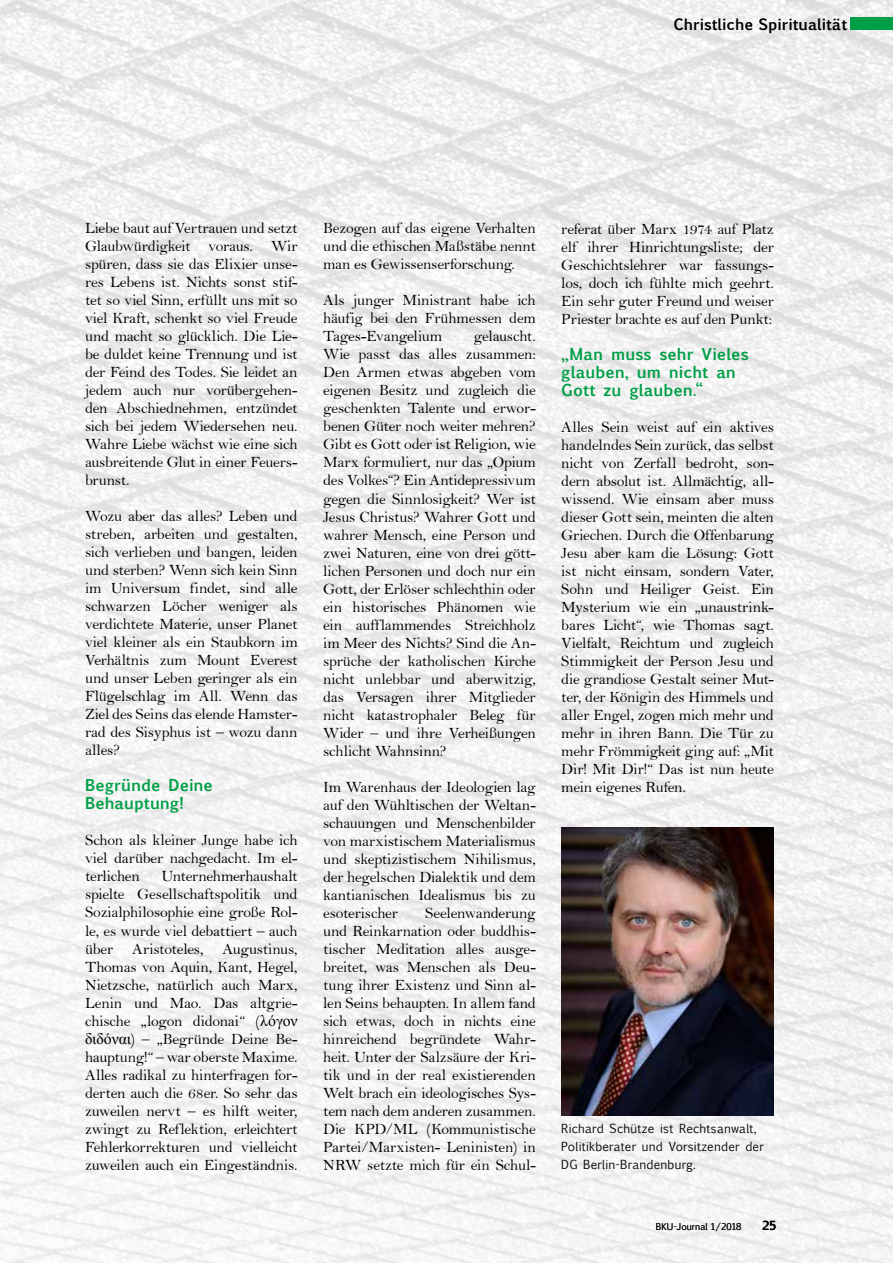
<style>
.page{position:relative;width:893px;height:1263px;background:#fff}
.page>*{position:absolute;margin:0;border:0;box-sizing:border-box;transform-origin:0 0}
.t1{font:15.75px/18px "Bell";letter-spacing:-.015em;color:#000;text-align:justify}
.t2{font:700 15.75px/18px "Euphemia UCAS";color:#009f47}
.t3{font:700 15px "Euphemia UCAS";color:#000}
.t4{font:12px/18px "Euphemia CAS";letter-spacing:.015em;color:#000}
.t5{font:700 12px "Euphemia UCAS";color:#000}
.t6{font:9px "Euphemia CAS";color:#000}
.s1{font-family:"Times New Roman"}
</style>
<div class="page">
<img style="left:0;top:0;width:893px;height:1263px">
<div style="left:850px;top:17px;width:43px;height:13px;background:#009f47"></div>
<img style="left:561px;top:827px;width:213px;height:288px">
<p class="t3" style="left:673px;top:13px;width:175px">Christliche Spiritualität</p>
<p class="t1" style="left:85px;top:219px;width:214px">Liebe baut auf Vertrauen und setzt Glaubwürdigkeit voraus. Wir spüren, dass sie das Elixier unse&shy;res Lebens ist. Nichts sonst stif&shy;tet so viel Sinn, erfüllt uns mit so viel Kraft, schenkt so viel Freude und macht so glücklich. Die Lie&shy;be duldet keine Trennung und ist der Feind des Todes. Sie leidet an jedem auch nur vorübergehen&shy;den Abschiednehmen, entzündet sich bei jedem Wiedersehen neu.<br>Wahre Liebe wächst wie eine sich ausbreitende Glut in einer Feuers&shy;brunst.</p>
<p class="t1" style="left:85px;top:507px;width:214px">Wozu aber das alles? Leben und streben, arbeiten und gestalten, sich verlieben und bangen, leiden und sterben? Wenn sich kein Sinn im Universum findet, sind alle schwarzen Löcher weniger als verdichtete Materie, unser Planet viel kleiner als ein Staubkorn im Verhältnis zum Mount Everest und unser Leben geringer als ein Flügelschlag im All. Wenn das Ziel des Seins das elende Hamster&shy;rad des Sisyphus ist – wozu dann alles?</p>
<p class="t2" style="left:85px;top:777px;width:130px">Begründe Deine<br>Behauptung!</p>
<p class="t1" style="left:85px;top:831px;width:214px">Schon als kleiner Junge habe ich viel darüber nachgedacht. Im el&shy;terlichen</p>
<p class="t1" style="left:85px;top:867px;width:214px;text-indent:76px">Unternehmerhaushalt spielte Gesellschaftspolitik und Sozialphilosophie eine große Rol&shy;le, es wurde viel debattiert – auch über Aristoteles, Augustinus, Thomas von Aquin, Kant, Hegel, Nietzsche, natürlich auch Marx, Lenin und Mao. Das altgrie&shy;chische „logon didonai“ (<span class="s1">λόγον διδόναι</span>) – „Begründe Deine Be&shy;hauptung!“ – war oberste Maxime.<br>Alles radikal zu hinterfragen for&shy;derten auch die 68er. So sehr das zuweilen nervt – es hilft weiter, zwingt zu Reflektion, erleichtert Fehlerkorrekturen und vielleicht zuweilen auch ein Eingeständnis.</p>
<p class="t1" style="left:323px;top:219px;width:214px">Bezogen auf das eigene Verhalten und die ethischen Maßstäbe nennt man es Gewissenserforschung.</p>
<p class="t1" style="left:323px;top:291px;width:214px">Als junger Ministrant habe ich häufig bei den Frühmessen dem Tages-Evangelium</p>
<p class="t1" style="left:323px;top:327px;width:214px;text-indent:151px">gelauscht.<br>Wie passt das alles zusammen:<br>Den Armen etwas abgeben vom eigenen Besitz und zugleich die geschenkten Talente und erwor&shy;benen Güter noch weiter mehren?<br>Gibt es Gott oder ist Religion, wie Marx formuliert, nur das „Opium des Volkes“? Ein Antidepressivum gegen die Sinnlosigkeit? Wer ist Jesus Christus? Wahrer Gott und wahrer Mensch, eine Person und zwei Naturen, eine von drei gött&shy;lichen Personen und doch nur ein Gott, der Erlöser schlechthin oder ein historisches Phänomen wie ein aufflammendes Streichholz im Meer des Nichts? Sind die An&shy;sprüche der katholischen Kirche nicht unlebbar und aberwitzig, das Versagen ihrer Mitglieder nicht katastrophaler Beleg für Wider – und ihre Verheißungen schlicht Wahnsinn?</p>
<p class="t1" style="left:323px;top:777px;width:214px">Im Warenhaus der Ideologien lag auf den Wühltischen der Weltan&shy;schauungen und Menschenbilder von marxistischem Materialismus und skeptizistischem Nihilismus, der hegelschen Dialektik und dem kantianischen Idealismus bis zu esoterischer</p>
<p class="t1" style="left:323px;top:903px;width:214px;text-indent:102px">Seelenwanderung und Reinkarnation oder buddhis&shy;tischer Meditation alles ausge&shy;breitet, was Menschen als Deu&shy;tung ihrer Existenz und Sinn al&shy;len Seins behaupten. In allem fand sich etwas, doch in nichts eine hinreichend begründete Wahr&shy;heit. Unter der Salzsäure der Kri&shy;tik und in der real existierenden Welt brach ein ideologisches Sys&shy;tem nach dem anderen zusammen.<br>Die KPD/ML (Kommunistische Partei/Marxisten- Leninisten) in NRW setzte mich für ein Schul-</p>
<p class="t1" style="left:561px;top:219px;width:214px">referat über Marx 1974 auf Platz elf ihrer Hinrichtungsliste; der Geschichtslehrer war fassungs&shy;los, doch ich fühlte mich geehrt.<br>Ein sehr guter Freund und weiser Priester brachte es auf den Punkt:</p>
<p class="t2" style="left:561px;top:345px;width:189px">„Man muss sehr Vieles glauben, um nicht an<br>Gott zu glauben.“</p>
<p class="t1" style="left:561px;top:417px;width:214px">Alles Sein weist auf ein aktives handelndes Sein zurück, das selbst nicht von Zerfall bedroht, son&shy;dern absolut ist. Allmächtig, all&shy;wissend. Wie einsam aber muss dieser Gott sein, meinten die alten Griechen. Durch die Offenbarung Jesu aber kam die Lösung: Gott ist nicht einsam, sondern Vater, Sohn und Heiliger Geist. Ein Mysterium wie ein „unaustrink&shy;bares Licht“, wie Thomas sagt.<br>Vielfalt, Reichtum und zugleich Stimmigkeit der Person Jesu und die grandiose Gestalt seiner Mut&shy;ter, der Königin des Himmels und aller Engel, zogen mich mehr und mehr in ihren Bann. Die Tür zu mehr Frömmigkeit ging auf: „Mit Dir! Mit Dir!“ Das ist nun heute mein eigenes Rufen.</p>
<p class="t4" style="left:561px;top:1120px;width:204px">Richard Schütze ist Rechtsanwalt,<br>Politikberater und Vorsitzender der<br>DG Berlin-Brandenburg.</p>
<p class="t6" style="left:656px;top:1220px;width:87px">BKU-Journal 1/2018</p>
<p class="t5" style="left:762px;top:1216px;width:16px">25</p>
</div>
